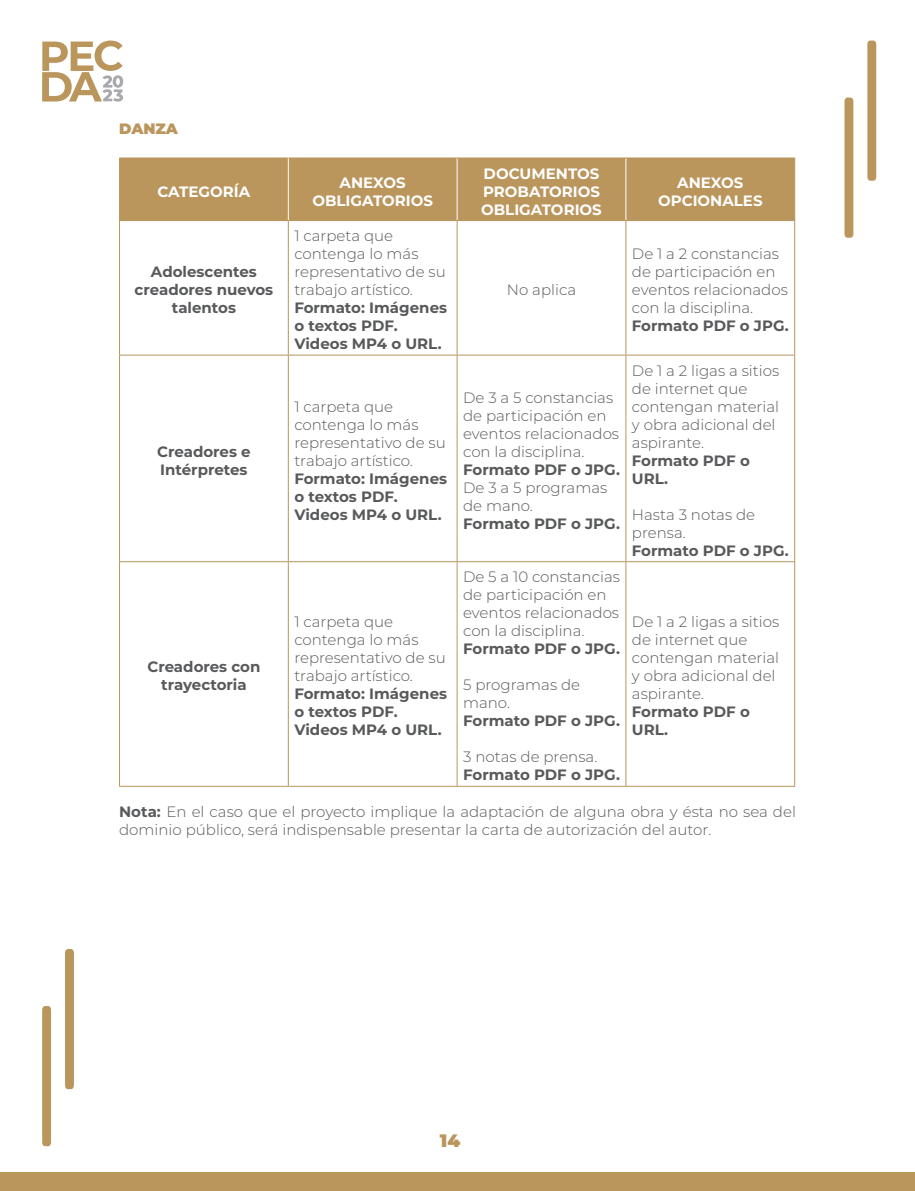
<style>
.page{position:relative;width:915px;height:1191px;background:#fff}
.page>*{position:absolute;margin:0;border:0;box-sizing:border-box;transform-origin:0 0}
.t1{font:900 18px "Montserrat";color:#ba955c}
.t2{font:300 15px/18px "Montserrat";color:#58595b}
.t3{font:700 15px/18px "Montserrat";color:#58595b}
.t4{font:700 15px/18px "Montserrat";color:#fff;text-align:center}
.t5{font:900 15px "Montserrat";color:#ba955c}
.s1{font-weight:700}
</style>
<div class="page">
<svg style="left:42px;top:41px;width:81px;height:61px"></svg>
<div style="left:0;top:1172px;width:914px;height:19px;background:#ba955c"></div>
<svg style="left:867px;top:41px;width:8px;height:140px"></svg>
<svg style="left:844px;top:98px;width:9px;height:140px"></svg>
<svg style="left:65px;top:949px;width:9px;height:140px"></svg>
<svg style="left:42px;top:1006px;width:9px;height:140px"></svg>
<div style="left:120px;top:159px;width:674px;height:61px;background:#ba955c"></div>
<hr style="left:119px;top:158px;width:1px;height:62px;background:#ba955c">
<hr style="left:119px;top:158px;width:169px;height:1px;background:#ba955c">
<hr style="left:119px;top:221px;width:1px;height:134px;background:#ba955c">
<hr style="left:288px;top:221px;width:1px;height:134px;background:#ba955c">
<hr style="left:456px;top:221px;width:1px;height:134px;background:#ba955c">
<hr style="left:625px;top:221px;width:1px;height:134px;background:#ba955c">
<hr style="left:794px;top:221px;width:1px;height:134px;background:#ba955c">
<hr style="left:119px;top:355px;width:169px;height:1px;background:#ba955c">
<hr style="left:119px;top:355px;width:1px;height:206px;background:#ba955c">
<hr style="left:288px;top:355px;width:169px;height:1px;background:#ba955c">
<hr style="left:288px;top:355px;width:1px;height:206px;background:#ba955c">
<hr style="left:457px;top:355px;width:168px;height:1px;background:#ba955c">
<hr style="left:456px;top:355px;width:1px;height:206px;background:#ba955c">
<hr style="left:625px;top:355px;width:169px;height:1px;background:#ba955c">
<hr style="left:625px;top:355px;width:1px;height:206px;background:#ba955c">
<hr style="left:794px;top:355px;width:1px;height:206px;background:#ba955c">
<hr style="left:119px;top:561px;width:169px;height:1px;background:#ba955c">
<hr style="left:119px;top:562px;width:1px;height:224px;background:#ba955c">
<hr style="left:288px;top:561px;width:169px;height:1px;background:#ba955c">
<hr style="left:288px;top:562px;width:1px;height:224px;background:#ba955c">
<hr style="left:457px;top:561px;width:168px;height:1px;background:#ba955c">
<hr style="left:456px;top:562px;width:1px;height:224px;background:#ba955c">
<hr style="left:625px;top:561px;width:169px;height:1px;background:#ba955c">
<hr style="left:625px;top:562px;width:1px;height:224px;background:#ba955c">
<hr style="left:794px;top:562px;width:1px;height:224px;background:#ba955c">
<hr style="left:119px;top:786px;width:169px;height:1px;background:#ba955c">
<hr style="left:288px;top:786px;width:169px;height:1px;background:#ba955c">
<hr style="left:457px;top:786px;width:168px;height:1px;background:#ba955c">
<hr style="left:625px;top:786px;width:169px;height:1px;background:#ba955c">
<hr style="left:288px;top:158px;width:169px;height:1px;background:#ba955c">
<hr style="left:288px;top:158px;width:1px;height:62px;background:#fff">
<hr style="left:456px;top:158px;width:1px;height:62px;background:#fff">
<hr style="left:625px;top:158px;width:1px;height:62px;background:#fff">
<hr style="left:457px;top:158px;width:168px;height:1px;background:#ba955c">
<hr style="left:625px;top:158px;width:169px;height:1px;background:#ba955c">
<hr style="left:794px;top:158px;width:1px;height:62px;background:#ba955c">
<hr style="left:119px;top:220px;width:169px;height:1px;background:#ba955c">
<hr style="left:288px;top:220px;width:169px;height:1px;background:#ba955c">
<hr style="left:457px;top:220px;width:168px;height:1px;background:#ba955c">
<hr style="left:625px;top:220px;width:169px;height:1px;background:#ba955c">
<p class="t5" style="left:119px;top:117px;width:60px">DANZA</p>
<p class="t4" style="left:157px;top:181px;width:94px">CATEGORÍA</p>
<p class="t4" style="left:312px;top:172px;width:122px">ANEXOS<br>OBLIGATORIOS</p>
<p class="t4" style="left:481px;top:163px;width:122px;text-align:left">DOCUMENTOS<br>PROBATORIOS<br>OBLIGATORIOS</p>
<p class="t4" style="left:657px;top:172px;width:106px">ANEXOS<br>OPCIONALES</p>
<p class="t3" style="left:135px;top:262px;width:140px;text-align:center">Adolescentes creadores nuevos talentos</p>
<p class="t3" style="left:157px;top:441px;width:95px">Creadores e<br>Intérpretes</p>
<p class="t3" style="left:147px;top:657px;width:115px;text-align:center">Creadores con trayectoria</p>
<p class="t2" style="left:294px;top:226px;width:153px">1 carpeta que contenga lo más representativo de su trabajo artístico.</p>
<p class="t3" style="left:294px;top:298px;width:154px">Formato: Imágenes o textos PDF.<br>Videos MP4 o URL.</p>
<p class="t2" style="left:294px;top:397px;width:153px">1 carpeta que contenga lo más representativo de su trabajo artístico.</p>
<p class="t3" style="left:294px;top:468px;width:154px">Formato: Imágenes o textos PDF.<br>Videos MP4 o URL.</p>
<p class="t2" style="left:294px;top:612px;width:153px">1 carpeta que contenga lo más representativo de su trabajo artístico.</p>
<p class="t3" style="left:294px;top:684px;width:154px">Formato: Imágenes o textos PDF.<br>Videos MP4 o URL.</p>
<p class="t2" style="left:506px;top:280px;width:71px">No aplica</p>
<p class="t2" style="left:631px;top:244px;width:157px">De 1 a 2 constancias de participación en eventos relacionados con la disciplina.</p>
<p class="t3" style="left:631px;top:316px;width:158px">Formato PDF o JPG.</p>
<p class="t2" style="left:463px;top:388px;width:157px">De 3 a 5 constancias de participación en eventos relacionados con la disciplina.</p>
<p class="t3" style="left:463px;top:459px;width:158px">Formato PDF o JPG.</p>
<p class="t2" style="left:463px;top:478px;width:145px">De 3 a 5 programas de mano.</p>
<p class="t3" style="left:463px;top:513px;width:158px">Formato PDF o JPG.</p>
<p class="t2" style="left:463px;top:567px;width:158px">De 5 a 10 constancias de participación en eventos relacionados con la disciplina.</p>
<p class="t3" style="left:463px;top:639px;width:158px">Formato PDF o JPG.</p>
<p class="t2" style="left:463px;top:675px;width:118px">5 programas de mano.</p>
<p class="t3" style="left:463px;top:711px;width:158px">Formato PDF o JPG.</p>
<p class="t2" style="left:463px;top:747px;width:136px">3 notas de prensa.</p>
<p class="t3" style="left:463px;top:765px;width:158px">Formato PDF o JPG.</p>
<p class="t2" style="left:631px;top:361px;width:149px">De 1 a 2 ligas a sitios de internet que contengan material y obra adicional del aspirante.</p>
<p class="t3" style="left:631px;top:450px;width:119px">Formato PDF o<br>URL.</p>
<p class="t2" style="left:631px;top:505px;width:125px">Hasta 3 notas de prensa.</p>
<p class="t3" style="left:631px;top:540px;width:158px">Formato PDF o JPG.</p>
<p class="t2" style="left:631px;top:612px;width:149px">De 1 a 2 ligas a sitios de internet que contengan material y obra adicional del aspirante.</p>
<p class="t3" style="left:631px;top:702px;width:119px">Formato PDF o<br>URL.</p>
<p class="t2" style="left:119px;top:802px;width:678px"><span class="s1">Nota:</span> En el caso que el proyecto implique la adaptación de alguna obra y ésta no sea del dominio público, será indispensable presentar la carta de autorización del autor.</p>
<p class="t1" style="left:440px;top:1127px;width:22px">14</p>
</div>
